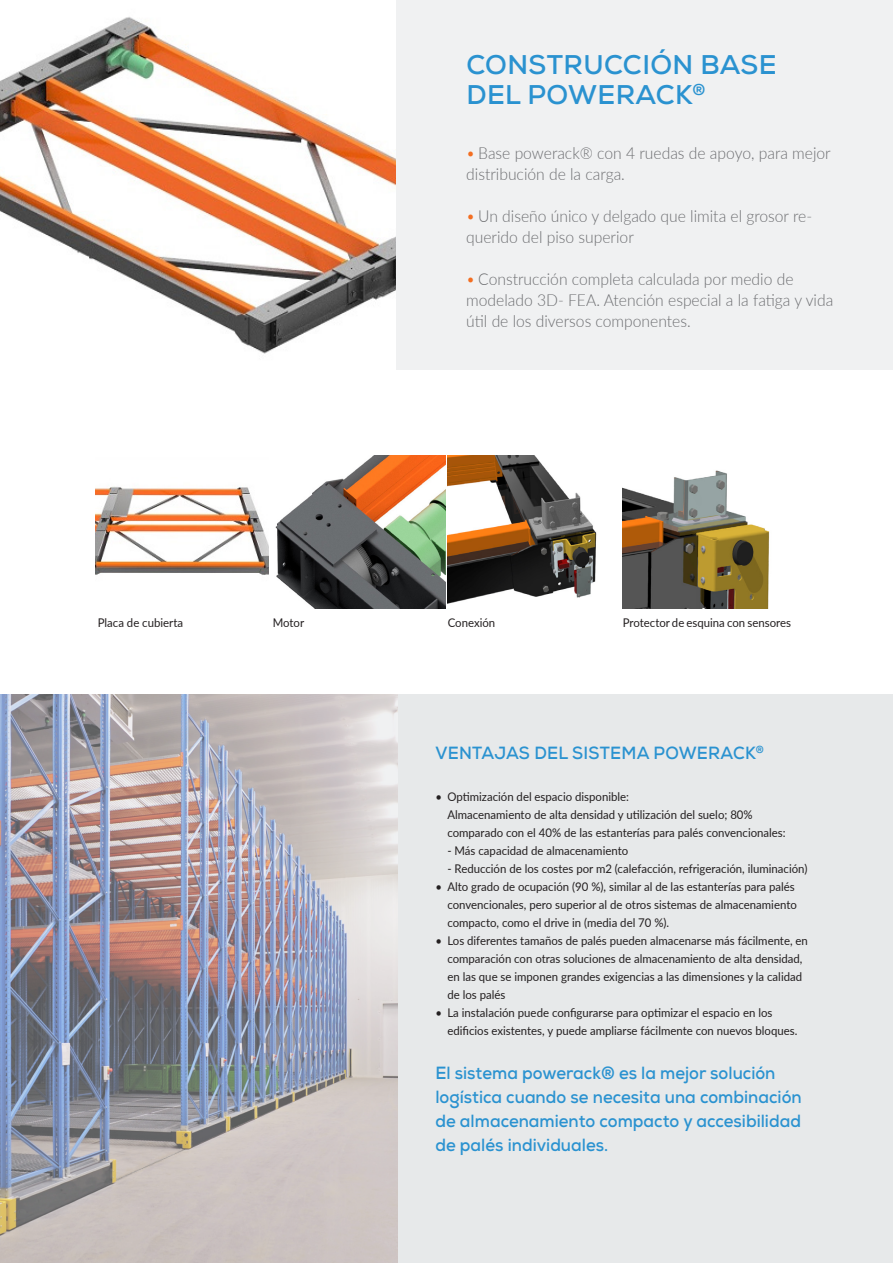
<style>
.page{position:relative;width:893px;height:1263px;background:#fff}
.page>*{position:absolute;margin:0;border:0;box-sizing:border-box;transform-origin:0 0}
.t1{font:700 27px/29.2px "Nexa";letter-spacing:.015em;color:#2a92d0}
.t2{font:700 17.7px/24px "Nexa";color:#2a92d0;scale:.95 1}
.t3{font:300 16.5px/21px "Lato";color:#6d6e71;scale:.95 1}
.t4{font:12px/18px "Lato";color:#231f20;scale:.95 1}
.s1{color:#f36e21}
</style>
<div class="page">
<div style="left:0;top:0;width:893px;height:370px;background:#f0f1f2"></div>
<img style="left:0;top:0;width:395px;height:370px">
<img style="left:96px;top:486px;width:172px;height:89px">
<img style="left:448px;top:455px;width:149px;height:149px">
<img style="left:275px;top:455px;width:170px;height:153px">
<img style="left:623px;top:470px;width:147px;height:138px">
<svg style="left:0;top:694px;width:893px;height:569px;background:#cccbcf"></svg>
<h1 class="t1" style="left:466px;top:50px;width:312px">CONSTRUCCIÓN BASE<br>DEL POWERACK<sup>®</sup></h1>
<h3 class="t3" style="left:466px;top:142px;width:385px"><span class="s1">•</span> Base powerack® con 4 ruedas de apoyo, para mejor distribución de la carga.</h3>
<h3 class="t3" style="left:466px;top:205px;width:366px"><span class="s1">•</span> Un diseño único y delgado que limita el grosor re&shy;querido del piso superior</h3>
<h3 class="t3" style="left:466px;top:268px;width:388px"><span class="s1">•</span> Construcción completa calculada por medio de modelado 3D- FEA. Atención especial a la fatiga y vida útil de los diversos componentes.</h3>
<p class="t4" style="left:98px;top:613px;width:91px">Placa de cubierta</p>
<p class="t4" style="left:273px;top:613px;width:35px">Motor</p>
<p class="t4" style="left:448px;top:613px;width:52px">Conexión</p>
<p class="t4" style="left:623px;top:613px;width:179px">Protector de esquina con sensores</p>
<h2 class="t2" style="left:436px;top:741px;width:347px">VENTAJAS DEL SISTEMA POWERACK<sup>®</sup></h2>
<p class="t4" style="left:447px;top:787px;width:358px;text-indent:-12px">• Optimización del espacio disponible:<br>Almacenamiento de alta densidad y utilización del suelo; 80% comparado con el 40% de las estanterías para palés convencionales:</p>
<p class="t4" style="left:447px;top:841px;width:192px">- Más capacidad de almacenamiento</p>
<p class="t4" style="left:447px;top:859px;width:380px">- Reducción de los costes por m2 (calefacción, refrigeración, iluminación)</p>
<p class="t4" style="left:447px;top:877px;width:369px;text-indent:-12px">• Alto grado de ocupación (90 %), similar al de las estanterías para palés convencionales, pero superior al de otros sistemas de almacenamiento compacto, como el drive in (media del 70 %).</p>
<p class="t4" style="left:447px;top:931px;width:381px;text-indent:-12px">• Los diferentes tamaños de palés pueden almacenarse más fácilmente, en comparación con otras soluciones de almacenamiento de alta densidad, en las que se imponen grandes exigencias a las dimensiones y la calidad de los palés</p>
<p class="t4" style="left:447px;top:1003px;width:370px;text-indent:-12px">• La instalación puede configurarse para optimizar el espacio en los edificios existentes, y puede ampliarse fácilmente con nuevos bloques.</p>
<h2 class="t2" style="left:435px;top:1060px;width:387px">El sistema powerack® es la mejor solución logística cuando se necesita una combinación de almacenamiento compacto y accesibilidad de palés individuales.</h2>
</div>
